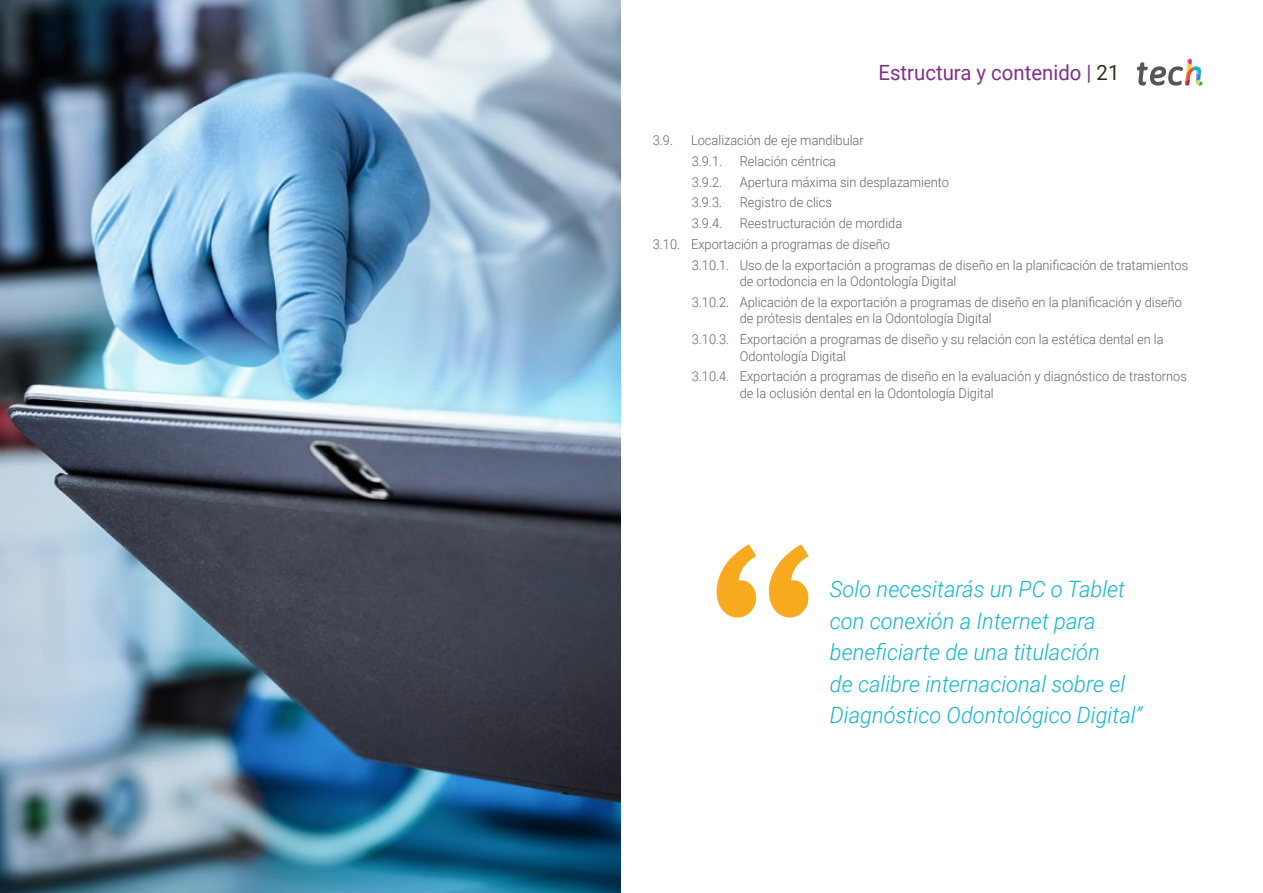
<style>
.page{position:relative;width:1263px;height:893px;background:#fff}
.page>*{position:absolute;margin:0;border:0;box-sizing:border-box;transform-origin:0 0}
.t1{font:italic 300 22.5px/31.5px "Roboto";color:#0fb6cf}
.t2{font:21px "Roboto";color:#813089}
.t3{font:300 13.5px/20.7px "Roboto";color:#61646a;scale:.95 1}
.s1{color:#312e20}
</style>
<div class="page">
<img style="left:0;top:0;width:621px;height:893px">
<svg style="left:716px;top:544px;width:93px;height:73px"></svg>
<svg style="left:1137px;top:59px;width:65px;height:27px"></svg>
<h2 class="t2" style="left:878px;top:57px;width:242px">Estructura y contenido | <span class="s1">21</span></h2>
<p class="t3" style="left:653px;top:129px;width:23px">3.9.</p>
<p class="t3" style="left:691px;top:129px;width:183px">Localización de eje mandibular<br>3.9.1.</p>
<p class="t3" style="left:740px;top:150px;width:103px">Relación céntrica</p>
<p class="t3" style="left:692px;top:171px;width:34px">3.9.2.</p>
<p class="t3" style="left:740px;top:171px;width:222px">Apertura máxima sin desplazamiento</p>
<p class="t3" style="left:692px;top:192px;width:34px">3.9.3.</p>
<p class="t3" style="left:740px;top:192px;width:99px">Registro de clics</p>
<p class="t3" style="left:692px;top:212px;width:34px">3.9.4.</p>
<p class="t3" style="left:740px;top:212px;width:173px">Reestructuración de mordida</p>
<p class="t3" style="left:653px;top:233px;width:251px">3.10. Exportación a programas de diseño</p>
<p class="t3" style="left:692px;top:254px;width:524px">3.10.1. Uso de la exportación a programas de diseño en la planificación de tratamientos</p>
<p class="t3" style="left:692px;top:270px;width:518px;text-indent:48px">de ortodoncia en la Odontología Digital<br>3.10.2. Aplicación de la exportación a programas de diseño en la planificación y diseño</p>
<p class="t3" style="left:692px;top:308px;width:498px;text-indent:48px">de prótesis dentales en la Odontología Digital<br>3.10.3. Exportación a programas de diseño y su relación con la estética dental en la</p>
<p class="t3" style="left:692px;top:345px;width:523px;text-indent:48px">Odontología Digital<br>3.10.4. Exportación a programas de diseño en la evaluación y diagnóstico de trastornos</p>
<p class="t3" style="left:740px;top:382px;width:269px">de la oclusión dental en la Odontología Digital</p>
<h1 class="t1" style="left:830px;top:573px;width:314px">Solo necesitarás un PC o Tablet con conexión a Internet para beneficiarte de una titulación<br>de calibre internacional sobre el<br>Diagnóstico Odontológico Digital”</h1>
</div>
